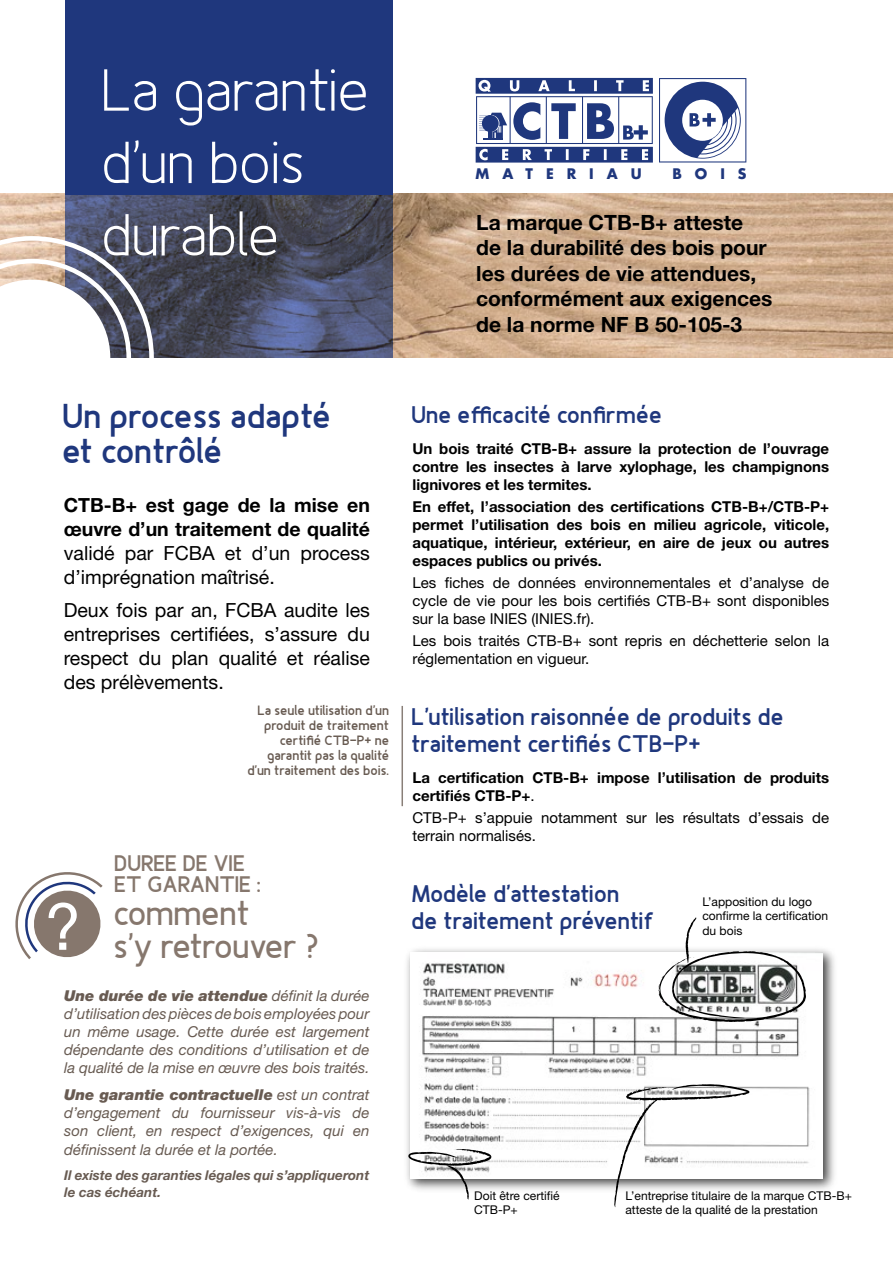
<style>
.page{position:relative;width:893px;height:1263px;background:#fff}
.page>*{position:absolute;margin:0;border:0;box-sizing:border-box;transform-origin:0 0}
.t1{font:64.65px "Helvetica Neue";color:#fff}
.t2{font:300 59.1px/72.4px "Fineness Pro";color:#fff}
.t3{font:900 34.5px/34.5px "Fineness Pro";color:#1f377d}
.t4{font:700 34.5px/33px "Fineness Pro";letter-spacing:-.01em;color:#86776d}
.t5{font:900 24px/27px "Fineness Pro";color:#1f377d}
.t6{font:900 22.5px/21px "Fineness Pro";color:#86776d}
.t7{font:700 21px/25.5px "Helvetica Neue";color:#000}
.t8{font:19.5px/24px "Helvetica Neue";color:#000}
.t9{font:700 19.5px/24px "Helvetica Neue";color:#000}
.t10{font:700 15px/18px "Helvetica Neue";color:#000;text-align:justify}
.t11{font:italic 15px/18px "Helvetica Neue";color:#685b52;text-align:justify}
.t12{font:15px/18px "Helvetica Neue";color:#000}
.t13{font:700 14.25px "Futura";letter-spacing:.925em;color:#1f377d}
.t14{font:900 13.5px/15px "Fineness Pro";color:#685b52;text-align:right}
.t15{font:italic 700 13.5px/16.5px "Helvetica Neue";color:#685b52}
.t16{font:12px/14.5px "Helvetica Neue";color:#000}
.s1{font-weight:900}
.s2{font-weight:400}
</style>
<div class="page">
<hr style="left:892px;top:529px;width:1px;height:43px;background:#86776d">
<img style="left:0;top:193px;width:893px;height:165px">
<svg style="left:65px;top:195px;width:327px;height:163px;background:#484c62"></svg>
<div style="left:65px;top:0;width:327px;height:195px;background:#1f377d"></div>
<svg style="left:0;top:236px;width:154px;height:122px"></svg>
<svg style="left:15px;top:872px;width:88px;height:87px"></svg>
<img style="left:406px;top:949px;width:429px;height:241px">
<img style="left:411px;top:952px;width:412px;height:227px">
<svg style="left:408px;top:1149px;width:83px;height:50px"></svg>
<svg style="left:614px;top:1084px;width:135px;height:123px"></svg>
<svg style="left:658px;top:917px;width:149px;height:105px"></svg>
<svg style="left:476px;top:78px;width:177px;height:85px"></svg>
<svg style="left:659px;top:78px;width:87px;height:84px"></svg>
<hr style="left:401px;top:706px;width:2px;height:100px;background:#685b52">
<h2 class="t2" style="left:104px;top:54px;width:269px">La garantie d’un bois durable</h2>
<p class="t13" style="left:476px;top:164px;width:168px">MATERIAU</p>
<p class="t13" style="left:672px;top:164px;width:76px">BOIS</p>
<h3 class="t7" style="left:476px;top:209px;width:298px">La marque CTB-B+ atteste de la durabilité des bois pour les durées de vie attendues, conformément aux exigences de la norme NF B 50-105-3</h3>
<h3 class="t3" style="left:64px;top:399px;width:270px">Un process adapté et contrôlé</h3>
<h3 class="t9" style="left:64px;top:493px;width:308px">CTB-B+ est gage de la mise en œuvre d’un traitement de qualité</h3>
<h3 class="t8" style="left:64px;top:541px;width:308px">validé par FCBA et d’un process d’imprégnation maîtrisé.</h3>
<h3 class="t8" style="left:64px;top:597px;width:308px;text-align:justify">Deux fois par an, FCBA audite les entreprises certifiées, s’assure du respect du plan qualité et réalise des prélèvements.</h3>
<h1 class="t1" style="left:45px;top:888px;width:37px">?</h1>
<p class="t14" style="left:248px;top:703px;width:143px">La seule utilisation d’un produit de traitement certifié CTB-P+ ne garantit pas la qualité d’un traitement des bois.</p>
<h3 class="t6" style="left:115px;top:852px;width:148px">DUREE DE VIE<br>ET GARANTIE :</h3>
<h3 class="t4" style="left:115px;top:896px;width:207px">comment<br>s’y retrouver ?</h3>
<p class="t11" style="left:64px;top:986px;width:307px"><span class="s1">Une durée de vie attendue</span> définit la durée d’utilisation des pièces de bois employées pour un même usage. Cette durée est largement dépendante des conditions d’utilisation et de la qualité de la mise en œuvre des bois traités.</p>
<p class="t11" style="left:64px;top:1085px;width:307px"><span class="s1">Une garantie contractuelle</span> est un contrat d’engagement du fournisseur vis-à-vis de son client, en respect d’exigences, qui en</p>
<p class="t11" style="left:64px;top:1141px;width:215px">définissent la durée et la portée.</p>
<p class="t15" style="left:64px;top:1167px;width:307px">Il existe des garanties légales qui s’appliqueront le cas échéant.</p>
<h3 class="t5" style="left:412px;top:401px;width:252px">Une efficacité confirmée</h3>
<p class="t10" style="left:412px;top:439px;width:418px">Un bois traité CTB-B+ assure la protection de l’ouvrage contre les insectes à larve xylophage, les champignons lignivores et les termites.</p>
<p class="t10" style="left:412px;top:497px;width:418px">En effet, l’association des certifications CTB-B+/CTB-P+ permet l’utilisation des bois en milieu agricole, viticole, aquatique, intérieur, extérieur, en aire de jeux ou autres espaces publics ou privés.</p>
<p class="t12" style="left:412px;top:574px;width:418px;text-align:justify">Les fiches de données environnementales et d’analyse de cycle de vie pour les bois certifiés CTB-B+ sont disponibles sur la base INIES (INIES.fr).</p>
<p class="t12" style="left:412px;top:632px;width:418px">Les bois traités CTB-B+ sont repris en déchetterie selon la réglementation en vigueur.</p>
<h3 class="t5" style="left:412px;top:704px;width:374px">L’utilisation raisonnée de produits de traitement certifiés CTB-P+</h3>
<p class="t10" style="left:412px;top:768px;width:418px">La certification CTB-B+ impose l’utilisation de produits certifiés CTB-P+<span class="s2">.</span></p>
<p class="t12" style="left:412px;top:809px;width:418px">CTB-P+ s’appuie notamment sur les résultats d’essais de terrain normalisés.</p>
<h3 class="t5" style="left:413px;top:880px;width:244px">Modèle d’attestation<br>de traitement préventif</h3>
<p class="t16" style="left:702px;top:894px;width:127px">L’apposition du logo confirme la certification du bois</p>
<p class="t16" style="left:474px;top:1188px;width:87px">Doit être certifié<br>CTB-P+</p>
<p class="t16" style="left:625px;top:1188px;width:228px">L’entreprise titulaire de la marque CTB-B+ atteste de la qualité de la prestation</p>
</div>
